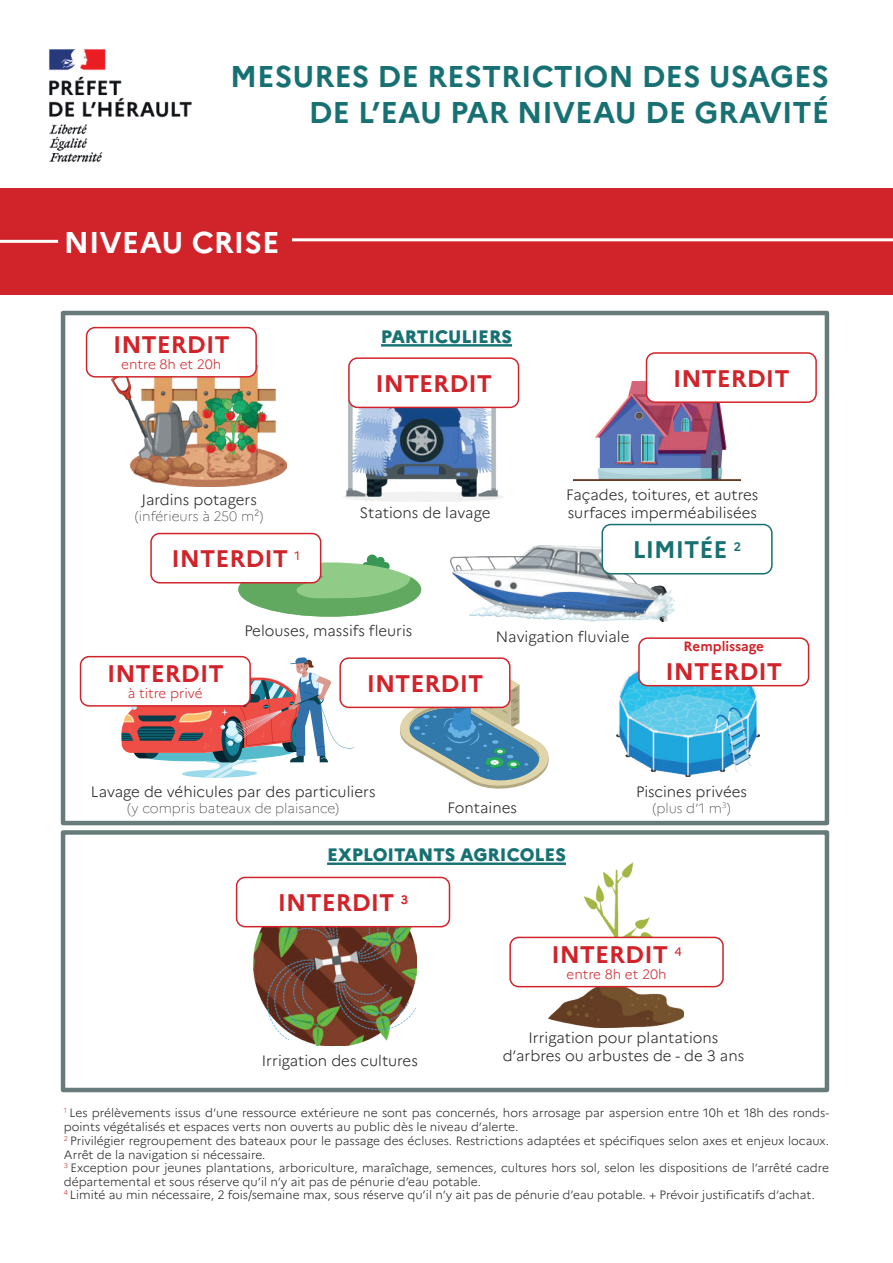
<style>
.page{position:relative;width:893px;height:1263px;background:#fff}
.page>*{position:absolute;margin:0;border:0;box-sizing:border-box;transform-origin:0 0}
.t1{font:700 30px/36px "Marianne";color:#177172;text-align:right}
.t2{font:700 30px "Marianne";color:#fff}
.t3{font:700 24px "Marianne";color:#d1232a}
.t4{font:700 24px "Marianne";color:#177172}
.t5{font:800 18px "Marianne";color:#177172}
.t6{font:300 15px/18px "Marianne";color:#231f20;text-align:center}
.t7{font:100 13.5px "Marianne";color:#231f20}
.t8{font:300 13.5px "Marianne";color:#d1232a}
.t9{font:700 13.5px "Marianne";color:#d1232a}
.t10{font:300 12px/13.6px "Marianne";color:#231f20}
</style>
<div class="page">
<img style="left:49px;top:49px;width:143px;height:113px">
<img style="left:574px;top:381px;width:166px;height:100px">
<div style="left:0;top:188px;width:893px;height:107px;background:#d1232a"></div>
<img style="left:548px;top:862px;width:136px;height:166px">
<img style="left:253px;top:927px;width:164px;height:119px">
<div style="left:510px;top:937px;width:213px;height:50px;background:#fff;border-radius:9px"></div>
<div style="left:509px;top:937px;width:215px;height:50px;border:2px solid #d1232a;border-radius:9px"></div>
<div style="left:236px;top:877px;width:214px;height:50px;border:2px solid #d1232a;border-radius:9px"></div>
<hr style="left:0;top:240px;width:58px;height:3px;background:#fff">
<hr style="left:292px;top:238px;width:601px;height:3px;background:#fff">
<img style="left:112px;top:364px;width:175px;height:123px">
<img style="left:343px;top:402px;width:161px;height:99px">
<hr style="left:381px;top:344px;width:131px;height:3px;background:#177172">
<img style="left:617px;top:670px;width:142px;height:106px">
<svg style="left:122px;top:657px;width:232px;height:121px"></svg>
<div style="left:61px;top:311px;width:768px;height:514px;border:4px solid #677b7b"></div>
<hr style="left:327px;top:862px;width:239px;height:3px;background:#177172">
<div style="left:61px;top:830px;width:768px;height:262px;border:4px solid #677b7b"></div>
<svg style="left:395px;top:680px;width:154px;height:109px"></svg>
<svg style="left:238px;top:547px;width:183px;height:70px"></svg>
<img style="left:451px;top:545px;width:224px;height:76px">
<div style="left:87px;top:328px;width:169px;height:49px;background:#fff;border-radius:9px"></div>
<div style="left:86px;top:327px;width:171px;height:51px;border:2px solid #d1232a;border-radius:9px"></div>
<div style="left:349px;top:358px;width:169px;height:49px;background:#fff;border-radius:9px"></div>
<div style="left:348px;top:357px;width:171px;height:51px;border:2px solid #d1232a;border-radius:9px"></div>
<div style="left:151px;top:533px;width:170px;height:50px;background:#fff;border-radius:9px"></div>
<div style="left:150px;top:533px;width:171px;height:50px;border:2px solid #d1232a;border-radius:9px"></div>
<div style="left:602px;top:524px;width:170px;height:50px;background:#fff;border-radius:9px"></div>
<div style="left:601px;top:524px;width:172px;height:50px;border:2px solid #177172;border-radius:9px"></div>
<div style="left:639px;top:638px;width:170px;height:48px;background:#fff;border-radius:9px"></div>
<div style="left:638px;top:637px;width:171px;height:49px;border:2px solid #d1232a;border-radius:9px"></div>
<div style="left:81px;top:657px;width:169px;height:49px;background:#fff;border-radius:9px"></div>
<div style="left:80px;top:656px;width:171px;height:51px;border:2px solid #d1232a;border-radius:9px"></div>
<div style="left:340px;top:658px;width:170px;height:49px;background:#fff;border-radius:9px"></div>
<div style="left:339px;top:657px;width:172px;height:51px;border:2px solid #d1232a;border-radius:9px"></div>
<div style="left:646px;top:353px;width:170px;height:49px;background:#fff;border-radius:9px"></div>
<div style="left:646px;top:352px;width:171px;height:51px;border:2px solid #d1232a;border-radius:9px"></div>
<h1 class="t1" style="left:230px;top:59px;width:600px">MESURES DE RESTRICTION DES USAGES<br>DE L’EAU PAR NIVEAU DE GRAVITÉ</h1>
<h1 class="t2" style="left:64px;top:224px;width:217px">NIVEAU CRISE</h1>
<h2 class="t3" style="left:113px;top:330px;width:118px">INTERDIT</h2>
<p class="t8" style="left:121px;top:356px;width:102px">entre 8h et 20h</p>
<h3 class="t5" style="left:381px;top:325px;width:133px">PARTICULIERS</h3>
<h2 class="t3" style="left:375px;top:369px;width:118px">INTERDIT</h2>
<p class="t6" style="left:141px;top:490px;width:117px">Jardins potagers</p>
<p class="t7" style="left:135px;top:508px;width:129px">(inférieurs à 250 m²)</p>
<p class="t6" style="left:360px;top:504px;width:132px">Stations de lavage</p>
<h2 class="t3" style="left:171px;top:544px;width:130px">INTERDIT <sup>1</sup></h2>
<h2 class="t3" style="left:673px;top:363px;width:118px">INTERDIT</h2>
<p class="t6" style="left:566px;top:486px;width:194px;text-align:left">Façades, toitures, et autres surfaces imperméabilisées</p>
<h2 class="t4" style="left:633px;top:535px;width:110px">LIMITÉE <sup>2</sup></h2>
<p class="t6" style="left:244px;top:622px;width:170px">Pelouses, massifs fleuris</p>
<p class="t6" style="left:496px;top:627px;width:135px">Navigation fluviale</p>
<p class="t9" style="left:684px;top:638px;width:82px">Remplissage</p>
<h2 class="t3" style="left:107px;top:659px;width:118px">INTERDIT</h2>
<h2 class="t3" style="left:665px;top:657px;width:118px">INTERDIT</h2>
<p class="t8" style="left:128px;top:685px;width:76px">à titre privé</p>
<h2 class="t3" style="left:367px;top:668px;width:118px">INTERDIT</h2>
<p class="t6" style="left:91px;top:782px;width:286px">Lavage de véhicules par des particuliers</p>
<p class="t7" style="left:128px;top:800px;width:213px">(y compris bateaux de plaisance)</p>
<p class="t6" style="left:448px;top:798px;width:71px">Fontaines</p>
<h3 class="t5" style="left:327px;top:844px;width:240px">EXPLOITANTS AGRICOLES</h3>
<h2 class="t3" style="left:278px;top:888px;width:132px">INTERDIT <sup>3</sup></h2>
<p class="t6" style="left:636px;top:782px;width:113px">Piscines privées</p>
<p class="t7" style="left:653px;top:800px;width:79px">(plus d’1 m<sup>3</sup>)</p>
<p class="t6" style="left:262px;top:1052px;width:158px">Irrigation des cultures</p>
<h2 class="t3" style="left:551px;top:940px;width:132px">INTERDIT <sup>4</sup></h2>
<p class="t8" style="left:566px;top:966px;width:102px">entre 8h et 20h</p>
<p class="t6" style="left:503px;top:1028px;width:243px">Irrigation pour plantations d’arbres ou arbustes de - de 3 ans</p>
<p class="t10" style="left:64px;top:1106px;width:767px"><sup>1</sup> Les prélèvements issus d’une ressource extérieure ne sont pas concernés, hors arrosage par aspersion entre 10h et 18h des ronds&shy;points végétalisés et espaces verts non ouverts au public dès le niveau d’alerte.<br><sup>2</sup> Privilégier regroupement des bateaux pour le passage des écluses. Restrictions adaptées et spécifiques selon axes et enjeux locaux.<br>Arrêt de la navigation si nécessaire.<br><sup>3</sup> Exception pour jeunes plantations, arboriculture, maraîchage, semences, cultures hors sol, selon les dispositions de l’arrêté cadre départemental et sous réserve qu’il n’y ait pas de pénurie d’eau potable.<br><sup>4</sup> Limité au min nécessaire, 2 fois/semaine max, sous réserve qu’il n’y ait pas de pénurie d’eau potable. + Prévoir justificatifs d’achat.</p>
</div>
